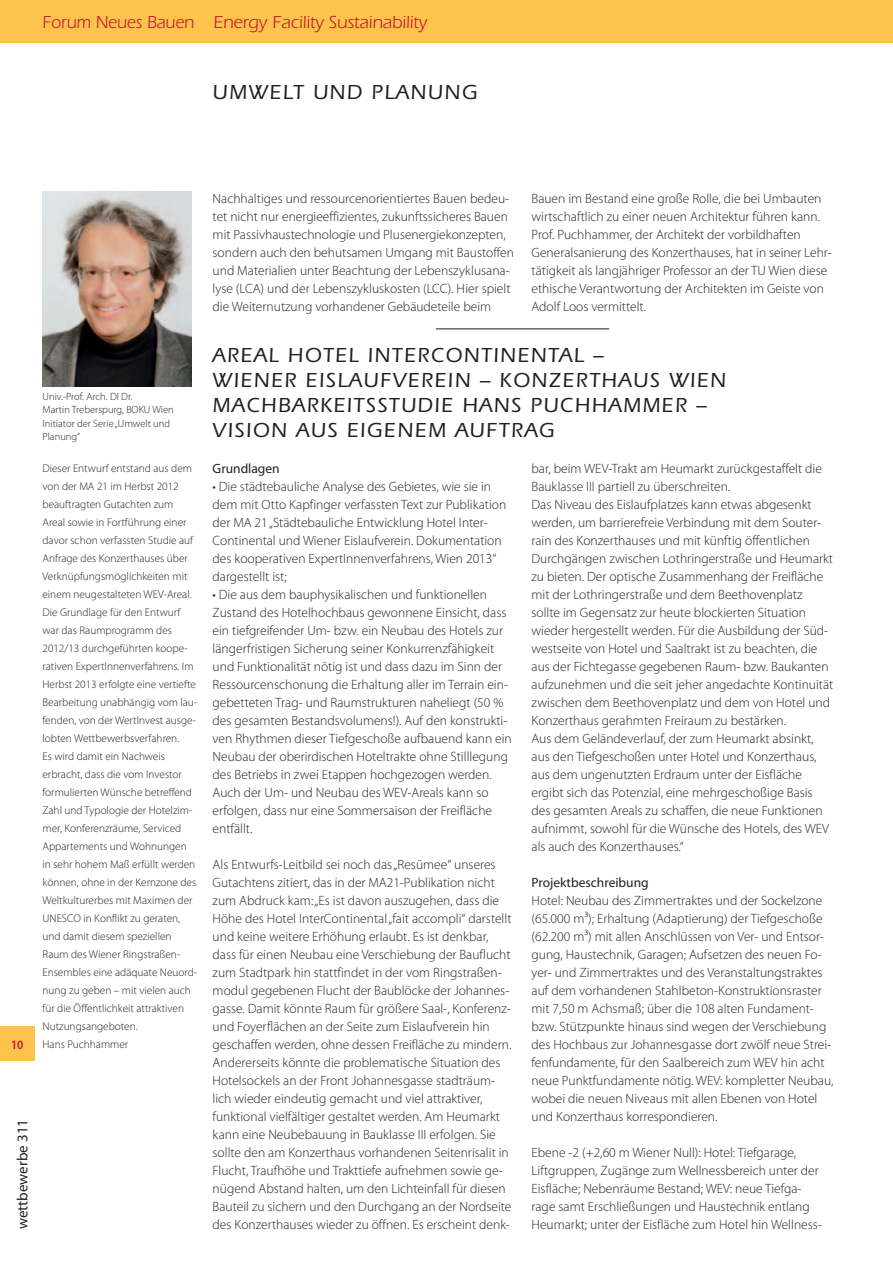
<style>
.page{position:relative;width:893px;height:1263px;background:#fff}
.page>*{position:absolute;margin:0;border:0;box-sizing:border-box;transform-origin:0 0}
.t1{font:500 21px/25.2px "ITC Eras Std";letter-spacing:.075em;color:#231f20}
.t2{font:18px "ITC Eras Std";color:#c3102e;scale:.95 1}
.t3{font:15px "Myriad Pro";color:#231f20}
.t4{font:300 13.5px/18px "Myriad Pro";color:#231f20}
.t5{font:13.5px "Myriad Pro";color:#231f20}
.t6{font:600 12.75px "Myriad Pro";color:#c3102e;scale:.9 1}
.t7{font:300 11.25px/18px "Myriad Pro";color:#231f20}
.t8{font:300 10.5px/13.5px "Myriad Pro";color:#231f20}
</style>
<div class="page">
<div style="left:0;top:0;width:893px;height:43px;background:#fec34d"></div>
<div style="left:0;top:1027px;width:34px;height:34px;background:#fec34d"></div>
<img style="left:43px;top:191px;width:148px;height:196px">
<hr style="left:436px;top:328px;width:173px;height:1px;background:#231f20">
<h2 class="t2" style="left:43px;top:12px;width:406px">Forum Neues Bauen Energy Facility Sustainability</h2>
<h1 class="t1" style="left:213px;top:80px;width:266px">UMWELT UND PLANUNG</h1>
<p class="t6" style="left:11px;top:1036px;width:15px">10</p>
<p class="t3" style="left:13px;top:1229px;width:112px;rotate:-90deg">wettbewerbe 311</p>
<p class="t8" style="left:43px;top:389px;width:133px">Univ.-Prof. Arch. DI Dr.<br>Martin Treberspurg, BOKU Wien<br>Initiator der Serie „Umwelt und<br>Planung“</p>
<p class="t7" style="left:43px;top:459px;width:156px">Dieser Entwurf entstand aus dem von der MA 21 im Herbst 2012 beauftragten Gutachten zum<br>Areal sowie in Fortführung einer davor schon verfassten Studie auf<br>Anfrage des Konzerthauses über<br>Verknüpfungsmöglichkeiten mit einem neugestalteten WEV-Areal.<br>Die Grundlage für den Entwurf war das Raumprogramm des<br>2012/13 durchgeführten koope&shy;rativen ExpertInnenverfahrens. Im<br>Herbst 2013 erfolgte eine vertiefte<br>Bearbeitung unabhängig vom lau&shy;fenden, von der WertInvest ausge&shy;lobten Wettbewerbsverfahren.<br>Es wird damit ein Nachweis erbracht, dass die vom Investor formulierten Wünsche betreffend<br>Zahl und Typologie der Hotelzim&shy;mer, Konferenzräume, Serviced<br>Appartements und Wohnungen in sehr hohem Maß erfüllt werden können, ohne in der Kernzone des<br>Weltkulturerbes mit Maximen der<br>UNESCO in Konflikt zu geraten, und damit diesem speziellen<br>Raum des Wiener Ringstraßen-<br>Ensembles eine adäquate Neuord&shy;nung zu geben – mit vielen auch für die Öffentlichkeit attraktiven<br>Nutzungsangeboten.<br>Hans Puchhammer</p>
<p class="t4" style="left:213px;top:189px;width:303px">Nachhaltiges und ressourcenorientiertes Bauen bedeu&shy;tet nicht nur energieeffizientes, zukunftssicheres Bauen mit Passivhaustechnologie und Plusenergiekonzepten, sondern auch den behutsamen Umgang mit Baustoffen und Materialien unter Beachtung der Lebenszyklusana&shy;lyse (LCA) und der Lebenszykluskosten (LCC). Hier spielt die Weiternutzung vorhandener Gebäudeteile beim</p>
<p class="t4" style="left:531px;top:189px;width:302px">Bauen im Bestand eine große Rolle, die bei Umbauten wirtschaftlich zu einer neuen Architektur führen kann.<br>Prof. Puchhammer, der Architekt der vorbildhaften Generalsanierung des Konzerthauses, hat in seiner Lehr&shy;tätigkeit als langjähriger Professor an der TU Wien diese ethische Verantwortung der Architekten im Geiste von Adolf Loos vermittelt.</p>
<h1 class="t1" style="left:213px;top:342px;width:42px">AREAL</h1>
<h1 class="t1" style="left:288px;top:342px;width:49px">HOTEL</h1>
<h1 class="t1" style="left:368px;top:342px;width:21px">INTE</h1>
<h1 class="t1" style="left:417px;top:342px;width:98px">RCONTINENTAL</h1>
<h1 class="t1" style="left:593px;top:342px;width:12px">–</h1>
<h1 class="t1" style="left:213px;top:367px;width:43px">WIENE</h1>
<h1 class="t1" style="left:213px;top:367px;width:499px;text-indent:72px">R EISLAUFVEREIN – KONZERTHAUS WIEN<br>MACHBARKEITSSTUDIE HANS PUCHHAMME</h1>
<h1 class="t1" style="left:675px;top:393px;width:33px">R –</h1>
<h1 class="t1" style="left:213px;top:418px;width:171px">VISION AUS EIGENEM</h1>
<h1 class="t1" style="left:455px;top:418px;width:86px">AUFTRAG</h1>
<p class="t5" style="left:213px;top:460px;width:69px">Grundlagen</p>
<p class="t4" style="left:213px;top:477px;width:295px">• Die städtebauliche Analyse des Gebietes, wie sie in dem mit Otto Kapfinger verfassten Text zur Publikation der MA 21 „Städtebauliche Entwicklung Hotel Inter-Continental und Wiener Eislaufverein. Dokumentation des kooperativen ExpertInnenverfahrens, Wien 2013“ dargestellt ist;</p>
<p class="t4" style="left:213px;top:585px;width:301px">• Die aus dem bauphysikalischen und funktionellen Zustand des Hotelhochbaus gewonnene Einsicht, dass ein tiefgreifender Um- bzw. ein Neubau des Hotels zur längerfristigen Sicherung seiner Konkurrenzfähigkeit und Funktionalität nötig ist und dass dazu im Sinn der Ressourcenschonung die Erhaltung aller im Terrain ein&shy;gebetteten Trag- und Raumstrukturen naheliegt (50 % des gesamten Bestandsvolumens!). Auf den konstrukti&shy;ven Rhythmen dieser Tiefgeschoße aufbauend kann ein Neubau der oberirdischen Hoteltrakte ohne Stilllegung des Betriebs in zwei Etappen hochgezogen werden.<br>Auch der Um- und Neubau des WEV-Areals kann so erfolgen, dass nur eine Sommersaison der Freifläche entfällt.</p>
<p class="t4" style="left:213px;top:855px;width:300px">Als Entwurfs-Leitbild sei noch das „Resümee“ unseres Gutachtens zitiert, das in der MA21-Publikation nicht zum Abdruck kam: „Es ist davon auszugehen, dass die Höhe des Hotel InterContinental „fait accompli“ darstellt und keine weitere Erhöhung erlaubt. Es ist denkbar, dass für einen Neubau eine Verschiebung der Bauflucht zum Stadtpark hin stattfindet in der vom Ringstraßen&shy;modul gegebenen Flucht der Baublöcke der Johannes&shy;gasse. Damit könnte Raum für größere Saal-, Konferenz&shy;und Foyerflächen an der Seite zum Eislaufverein hin geschaffen werden, ohne dessen Freifläche zu mindern.<br>Andererseits könnte die problematische Situation des Hotelsockels an der Front Johannesgasse stadträum&shy;lich wieder eindeutig gemacht und viel attraktiver, funktional vielfältiger gestaltet werden. Am Heumarkt kann eine Neubebauung in Bauklasse III erfolgen. Sie sollte den am Konzerthaus vorhandenen Seitenrisalit in Flucht, Traufhöhe und Trakttiefe aufnehmen sowie ge&shy;nügend Abstand halten, um den Lichteinfall für diesen Bauteil zu sichern und den Durchgang an der Nordseite des Konzerthauses wieder zu öffnen. Es erscheint denk-</p>
<p class="t4" style="left:531px;top:459px;width:303px">bar, beim WEV-Trakt am Heumarkt zurückgestaffelt die Bauklasse III partiell zu überschreiten.<br>Das Niveau des Eislaufplatzes kann etwas abgesenkt werden, um barrierefreie Verbindung mit dem Souter&shy;rain des Konzerthauses und mit künftig öffentlichen Durchgängen zwischen Lothringerstraße und Heumarkt zu bieten. Der optische Zusammenhang der Freifläche mit der Lothringerstraße und dem Beethovenplatz sollte im Gegensatz zur heute blockierten Situation wieder hergestellt werden. Für die Ausbildung der Süd&shy;westseite von Hotel und Saaltrakt ist zu beachten, die aus der Fichtegasse gegebenen Raum- bzw. Baukanten aufzunehmen und die seit jeher angedachte Kontinuität zwischen dem Beethovenplatz und dem von Hotel und Konzerthaus gerahmten Freiraum zu bestärken.<br>Aus dem Geländeverlauf, der zum Heumarkt absinkt, aus den Tiefgeschoßen unter Hotel und Konzerthaus, aus dem ungenutzten Erdraum unter der Eisfläche ergibt sich das Potenzial, eine mehrgeschoßige Basis des gesamten Areals zu schaffen, die neue Funktionen aufnimmt, sowohl für die Wünsche des Hotels, des WEV als auch des Konzerthauses.“</p>
<p class="t5" style="left:531px;top:874px;width:119px">Projektbeschreibung</p>
<p class="t4" style="left:531px;top:891px;width:303px">Hotel: Neubau des Zimmertraktes und der Sockelzone (65.000 m³); Erhaltung (Adaptierung) der Tiefgeschoße (62.200 m³) mit allen Anschlüssen von Ver- und Entsor&shy;gung, Haustechnik, Garagen; Aufsetzen des neuen Fo&shy;yer- und Zimmertraktes und des Veranstaltungstraktes auf dem vorhandenen Stahlbeton-Konstruktionsraster mit 7,50 m Achsmaß; über die 108 alten Fundament&shy;bzw. Stützpunkte hinaus sind wegen der Verschiebung des Hochbaus zur Johannesgasse dort zwölf neue Strei&shy;fenfundamente, für den Saalbereich zum WEV hin acht neue Punktfundamente nötig. WEV: kompletter Neubau, wobei die neuen Niveaus mit allen Ebenen von Hotel und Konzerthaus korrespondieren.</p>
<p class="t4" style="left:531px;top:1143px;width:292px">Ebene -2 (+2,60 m Wiener Null): Hotel: Tiefgarage, Liftgruppen, Zugänge zum Wellnessbereich unter der Eisfläche; Nebenräume Bestand; WEV: neue Tiefga&shy;rage samt Erschließungen und Haustechnik entlang Heumarkt; unter der Eisfläche zum Hotel hin Wellness-</p>
</div>
